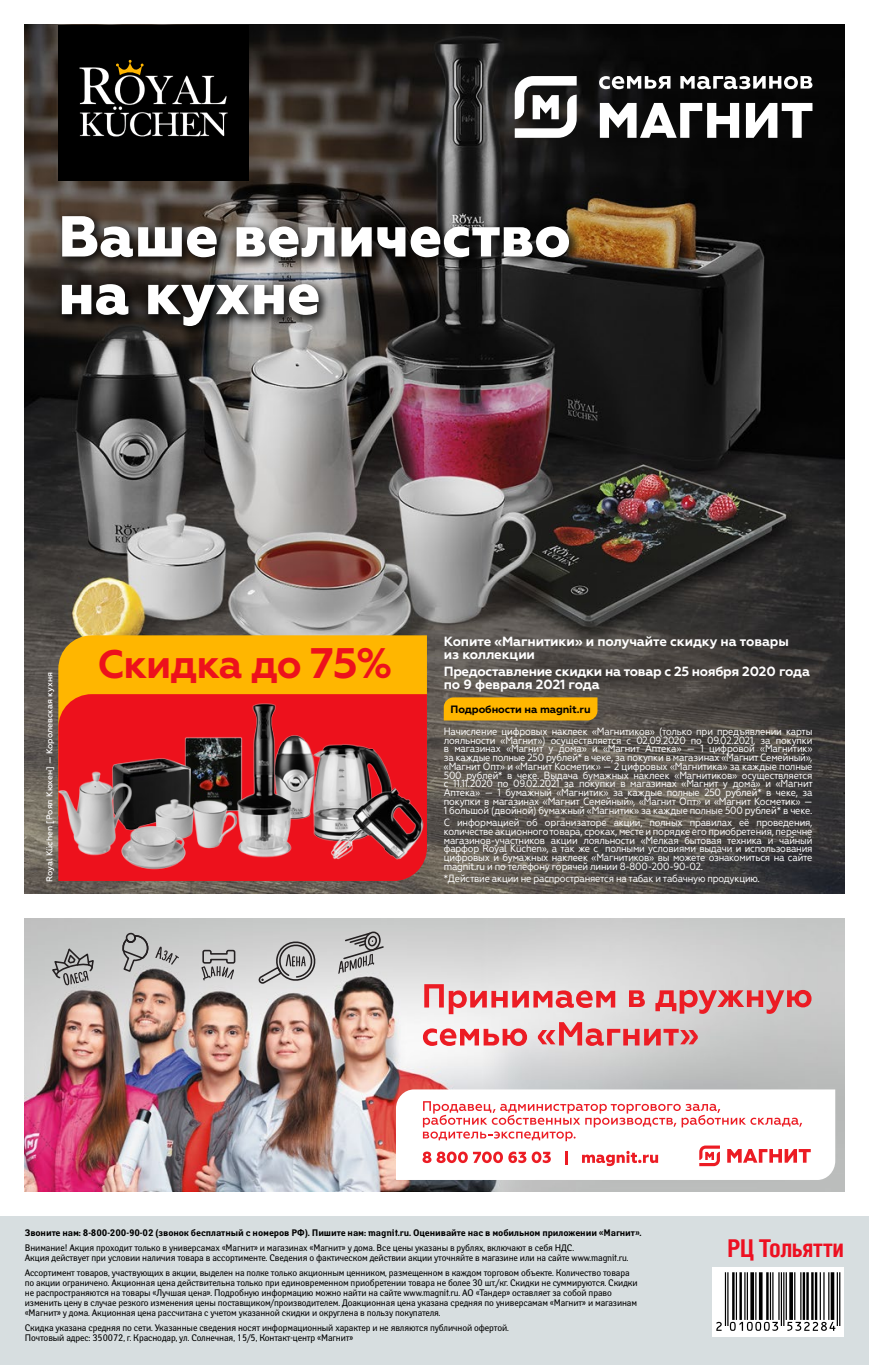
<style>
.page{position:relative;width:869px;height:1365px;background:#fff}
.page>*{position:absolute;margin:0;border:0;box-sizing:border-box;transform-origin:0 0}
.t1{font:800 57.57px/57.6px "Geometria";color:#fff}
.t2{font:700 39.73px "Geometria";letter-spacing:-.025em;color:#ed111c}
.GorodRC{font:700 24.5px "Helios Cond";letter-spacing:-.02em;color:#ed1021}
.t3{font:700 13.3px/13.1px "Geometria";letter-spacing:-.01em;color:#fff}
.t4{font:700 10.67px "Geometria";letter-spacing:-.01em;color:#000}
.t5{font:10.5px/8.8px "Geometria Narrow";letter-spacing:-.02em;color:#fff;text-align:justify}
.t6{font:9.45px/10px "Yanus C";letter-spacing:-.01em;color:#000;scale:.95 1}
.t7{font:700 9.45px "Yanus C";letter-spacing:-.01em;color:#000;scale:.95 1}
.t8{font:500 8.4px "Geometria";color:#fff}
.s1{font-size:42.7px}
</style>
<div class="page">
<div style="left:0;top:1215px;width:868px;height:149px;background:#d7dee0"></div>
<div style="left:712px;top:1266px;width:131px;height:70px;background:#fff"></div>
<svg style="left:716px;top:1272px;width:124px;height:58px"></svg>
<img style="left:25px;top:25px;width:818px;height:868px">
<div style="left:56px;top:210px;width:525px;height:129px;background:#000;opacity:.75"></div>
<div style="left:443px;top:697px;width:154px;height:23px;background:#ffb600"></div>
<svg style="left:745px;top:103px;width:67px;height:35px"></svg>
<svg style="left:599px;top:103px;width:139px;height:35px"></svg>
<svg style="left:514px;top:76px;width:62px;height:62px"></svg>
<svg style="left:599px;top:76px;width:71px;height:13px"></svg>
<svg style="left:680px;top:76px;width:132px;height:13px"></svg>
<div style="left:58px;top:25px;width:191px;height:156px;background:#000"></div>
<svg style="left:80px;top:60px;width:147px;height:76px"></svg>
<div style="left:58px;top:635px;width:369px;height:59px;background:#ffb600"></div>
<div style="left:58px;top:694px;width:369px;height:187px;background:#ed111c"></div>
<img style="left:180px;top:731px;width:50px;height:63px">
<img style="left:107px;top:753px;width:88px;height:67px">
<img style="left:306px;top:738px;width:92px;height:108px">
<img style="left:53px;top:764px;width:84px;height:98px">
<img style="left:299px;top:731px;width:21px;height:91px">
<img style="left:150px;top:795px;width:37px;height:25px">
<img style="left:187px;top:794px;width:43px;height:59px">
<img style="left:118px;top:820px;width:71px;height:53px">
<img style="left:230px;top:696px;width:69px;height:167px">
<img style="left:327px;top:779px;width:100px;height:88px">
<img style="left:25px;top:918px;width:818px;height:273px">
<svg style="left:422px;top:984px;width:389px;height:61px;background:#dfabad"></svg>
<svg style="left:396px;top:1089px;width:438px;height:90px"></svg>
<svg style="left:257px;top:938px;width:61px;height:46px;background:#b6b5b5"></svg>
<svg style="left:50px;top:947px;width:45px;height:38px;background:#a3a3a3"></svg>
<svg style="left:201px;top:948px;width:35px;height:32px"></svg>
<svg style="left:338px;top:930px;width:47px;height:43px;background:#adacac"></svg>
<svg style="left:122px;top:931px;width:27px;height:42px"></svg>
<svg style="left:155px;top:946px;width:24px;height:18px"></svg>
<p class="t1" style="left:58px;top:209px;width:513px">Ваше величество на кухне</p>
<p class="t8" style="left:45px;top:882px;width:212px;rotate:-90deg">Royal Küchen [Роял Кюхен] — Королевская кухня</p>
<p class="t2" style="left:97px;top:640px;width:295px">Скидка до <span class="s1">75%</span></p>
<p class="t3" style="left:443px;top:634px;width:346px">Копите «Магнитики» и получайте скидку на товары из коллекции</p>
<p class="t3" style="left:443px;top:665px;width:367px">Предоставление скидки на товар с 25 ноября 2020 года по 9 февраля 2021 года</p>
<p class="t5" style="left:443px;top:726px;width:370px">Начисление цифровых наклеек «Магнитиков» (только при предъявлении карты лояльности «Магнит») осуществляется с 02.09.2020 по 09.02.2021, за покупки в магазинах «Магнит у дома» и «Магнит Аптека» — 1 цифровой «Магнитик» за каждые полные 250 рублей* в чеке, за покупки в магазинах «Магнит Семейный», «Магнит Опт» и «Магнит Косметик» — 2 цифровых «Магнитика» за каждые полные 500 рублей* в чеке. Выдача бумажных наклеек «Магнитиков» осуществляется с 11.11.2020 по 09.02.2021 за покупки в магазинах «Магнит у дома» и «Магнит Аптека» — 1 бумажный «Магнитик» за каждые полные 250 рублей* в чеке, за покупки в магазинах «Магнит Семейный», «Магнит Опт» и «Магнит Косметик» — 1 большой (двойной) бумажный «Магнитик» за каждые полные 500 рублей* в чеке.</p>
<p class="t5" style="left:443px;top:818px;width:370px">С информацией об организаторе акции, полных правилах её проведения, количестве акционного товара, сроках, месте и порядке его приобретения, перечне магазинов-участников акции лояльности «Мелкая бытовая техника и чайный фарфор Royal Küchen», а так же с полными условиями выдачи и использования цифровых и бумажных наклеек «Магнитиков» вы можете ознакомиться на сайте magnit.ru и по телефону горячей линии 8-800-200-90-02.</p>
<p class="t5" style="left:443px;top:874px;width:317px">*Действие акции не распространяется на табак и табачную продукцию.</p>
<p class="t4" style="left:450px;top:703px;width:141px">Подробности на magnit.ru</p>
<p class="t7" style="left:25px;top:1226px;width:650px">Звоните нам: 8-800-200-90-02 (звонок бесплатный с номеров РФ). Пишите нам: magnit.ru. Оценивайте нас в мобильном приложении «Магнит».</p>
<p class="t6" style="left:25px;top:1242px;width:636px">Внимание! Акция проходит только в универсамах «Магнит» и магазинах «Магнит» у дома. Все цены указаны в рублях, включают в себя НДС.<br>Акция действует при условии наличия товара в ассортименте. Сведения о фактическом действии акции уточняйте в магазине или на сайте www.magnit.ru.</p>
<p class="t6" style="left:25px;top:1267px;width:646px">Ассортимент товаров, участвующих в акции, выделен на полке только акционным ценником, размещенном в каждом торговом объекте. Количество товара по акции ограничено. Акционная цена действительна только при единовременном приобретении товара не более 30 шт./кг. Скидки не суммируются. Скидки не распространяются на товары «Лучшая цена». Подробную информацию можно найти на сайте www.magnit.ru. АО «Тандер» оставляет за собой право изменить цену в случае резкого изменения цены поставщиком/производителем. Доакционная цена указана средняя по универсамам «Магнит» и магазинам «Магнит» у дома. Акционная цена рассчитана с учетом указанной скидки и округлена в пользу покупателя.</p>
<p class="t6" style="left:25px;top:1321px;width:510px">Скидка указана средняя по сети. Указанные сведения носят информационный характер и не являются публичной офертой.<br>Почтовый адрес: 350072, г. Краснодар, ул. Солнечная, 15/5, Контакт-центр «Магнит»</p>
<p class="GorodRC" style="left:727px;top:1233px;width:118px">РЦ Тольятти</p>
</div>
